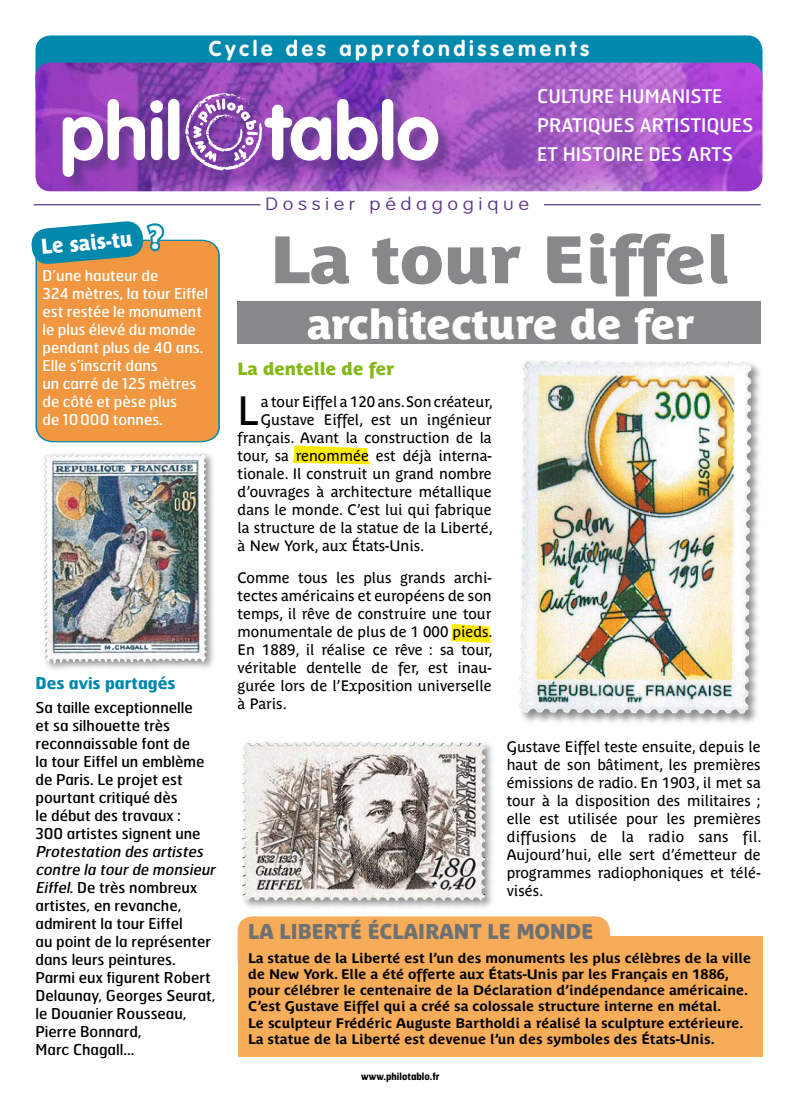
<style>
.page{position:relative;width:798px;height:1099px;background:#fff}
.page>*{position:absolute;margin:0;border:0;box-sizing:border-box;transform-origin:0 0}
.t1{font:66.25px "Parisine Plus Ptf So";color:#87888a;scale:1.05 1}
.t2{font:41.25px "Parisine Plus Ptf So";color:#fff}
.t3{font:40.5px "Parisine Plus Ptf";color:#000}
.t4{font:700 21.25px "VAG Rounded";letter-spacing:.17em;color:#fff}
.t5{font:21.25px "Parisine Plus Ptf So";letter-spacing:.01em;color:#707173;scale:.9 1}
.t6{font:21.25px "Parisine Plus Ptf So";color:#fff;scale:.9 1}
.t7{font:18.75px/28.8px "Hermes";color:#fff}
.t8{font:100 17.62px "VAG Rounded";letter-spacing:.23em;color:#60378a;scale:1.14 1}
.t9{font:17.5px "Parisine Plus Ptf So";color:#83b817}
.t10{font:700 16.25px "Hermes";color:#0088ad}
.t11{font:15px/18px "Parisine Plus Ptf";color:#000;text-align:justify}
.t12{font:15px/18px "Hermes";color:#000}
.t13{font:15px/18px "Hermes";color:#fff}
.t14{font:700 13.75px/16.2px "Parisine Plus Ptf";color:#000;scale:1.05 1}
.t15{font:700 10px "Hermes";color:#000;scale:.9 1}
.s1{font-style:italic}
</style>
<div class="page">
<svg style="left:292px;top:445px;width:78px;height:19px"></svg>
<svg style="left:451px;top:624px;width:40px;height:19px"></svg>
<div style="left:237px;top:301px;width:523px;height:43px;background:#87888a"></div>
<div style="left:35px;top:239px;width:185px;height:204px;background:#f19741"></div>
<hr style="left:34px;top:204px;width:226px;height:1px;background:#60378a">
<hr style="left:544px;top:204px;width:216px;height:1px;background:#60378a">
<div style="left:35px;top:35px;width:727px;height:68px;background:#0088ad;border-radius:15px"></div>
<img style="left:35px;top:63px;width:727px;height:128px">
<div style="left:64px;top:95px;width:389px;height:97px;background:#60378a;opacity:.75"></div>
<svg style="left:337px;top:99px;width:101px;height:62px"></svg>
<svg style="left:63px;top:99px;width:116px;height:78px"></svg>
<svg style="left:185px;top:93px;width:146px;height:78px"></svg>
<div style="left:41px;top:450px;width:175px;height:223px;background:#000;opacity:.45"></div>
<img style="left:44px;top:454px;width:60px;height:7px">
<div style="left:518px;top:358px;width:244px;height:366px;background:#000;opacity:.45"></div>
<img style="left:519px;top:361px;width:8px;height:348px">
<div style="left:238px;top:738px;width:257px;height:172px;background:#000;opacity:.45"></div>
<img style="left:243px;top:742px;width:125px;height:28px">
<div style="left:237px;top:916px;width:372px;height:59px;background:#f6ac59;border-radius:15px"></div>
<div style="left:237px;top:936px;width:525px;height:120px;background:#f6ac59"></div>
<svg style="left:31px;top:221px;width:136px;height:85px;background:#9c9b78"></svg>
<h3 class="t4" style="left:209px;top:36px;width:382px">Cycle des approfondissements</h3>
<p class="t7" style="left:537px;top:81px;width:218px">Culture humaniste<br>Pratiques artistiques et histoire des arts</p>
<h3 class="t6" style="left:40px;top:231px;width:106px;rotate:-5deg">Le sais-tu</h3>
<p class="t13" style="left:43px;top:266px;width:167px">D’une hauteur de<br>324 mètres, la tour Eiffel est restée le monument le plus élevé du monde pendant plus de 40 ans.<br>Elle s’inscrit dans<br>un carré de 125 mètres de côté et pèse plus<br>de 10000 tonnes.</p>
<p class="t10" style="left:35px;top:672px;width:141px">Des avis partagés</p>
<p class="t12" style="left:35px;top:698px;width:170px">Sa taille exceptionnelle et sa silhouette très reconnaissable font de la tour Eiffel un emblème de Paris. Le projet est pourtant critiqué dès<br>le début des travaux :<br>300 artistes signent une</p>
<p class="t12" style="left:35px;top:842px;width:184px"><span class="s1">Protestation des artistes contre la tourde monsieur<br>Eiffel.</span>De très nombreux artistes, en revanche, admirent la tour Eiffel<br>au point de la représenter dans leurs peintures.<br>Parmi eux figurent Robert<br>Delaunay, Georges Seurat, le Douanier Rousseau,<br>Pierre Bonnard,<br>Marc Chagall…</p>
<p class="t8" style="left:265px;top:194px;width:232px">Dossier pédagogique</p>
<h1 class="t1" style="left:270px;top:209px;width:439px">La tour Eiffel</h1>
<h2 class="t2" style="left:307px;top:293px;width:388px">architecture de fer</h2>
<p class="t9" style="left:237px;top:355px;width:158px">La dentelle de fer</p>
<h3 class="t3" style="left:237px;top:380px;width:22px">L</h3>
<p class="t11" style="left:261px;top:391px;width:233px">a tour Eiffel a 120 ans. Son créateur,</p>
<p class="t11" style="left:261px;top:409px;width:232px">Gustave Eiffel, est un ingénieur</p>
<p class="t11" style="left:237px;top:427px;width:255px">français. Avant la construction de la</p>
<p class="t11" style="left:237px;top:445px;width:255px">tour, sa renommée est déjà interna-</p>
<p class="t11" style="left:237px;top:463px;width:255px">tionale. Il construit un grand nombre</p>
<p class="t11" style="left:237px;top:481px;width:255px">d’ouvrages à architecture métallique</p>
<p class="t11" style="left:237px;top:499px;width:255px">dans le monde. C’est lui qui fabrique</p>
<p class="t11" style="left:237px;top:517px;width:257px">la structure de la statue de la Liberté,</p>
<p class="t11" style="left:237px;top:535px;width:188px">à New York, aux États-Unis.</p>
<p class="t11" style="left:237px;top:567px;width:256px">Comme tous les plus grands archi&shy;tectes américains et européens de son temps, il rêve de construire une tour monumentale de plus de 1 000 pieds.<br>En 1889, il réalise ce rêve : sa tour, véritable dentelle de fer, est inau&shy;gurée lors de l’Exposition universelle à Paris.</p>
<p class="t11" style="left:506px;top:736px;width:256px">Gustave Eiffel teste ensuite, depuis le haut de son bâtiment, les premières émissions de radio. En 1903, il met sa tour à la disposition des militaires ; elle est utilisée pour les premières diffusions de la radio sans fil.<br>Aujourd’hui, elle sert d’émetteur de programmes radiophoniques et télé&shy;visés.</p>
<h3 class="t5" style="left:248px;top:915px;width:384px">LA LIBERTÉ ÉCLAIRANT LE MONDE</h3>
<p class="t14" style="left:248px;top:948px;width:480px">La statue de la Liberté est l’un des monuments les plus célèbres de la ville de New York. Elle a été offerte aux États-Unis par les Français en 1886, pour célébrer le centenaire de la Déclaration d’indépendance américaine.<br>C’est Gustave Eiffel qui a créé sa colossale structure interne en métal.<br>Le sculpteur Frédéric Auguste Bartholdi a réalisé la sculpture extérieure.<br>La statue de la Liberté est devenue l’un des symboles des États-Unis.</p>
<p class="t15" style="left:361px;top:1069px;width:89px">www.philotablo.fr</p>
</div>
